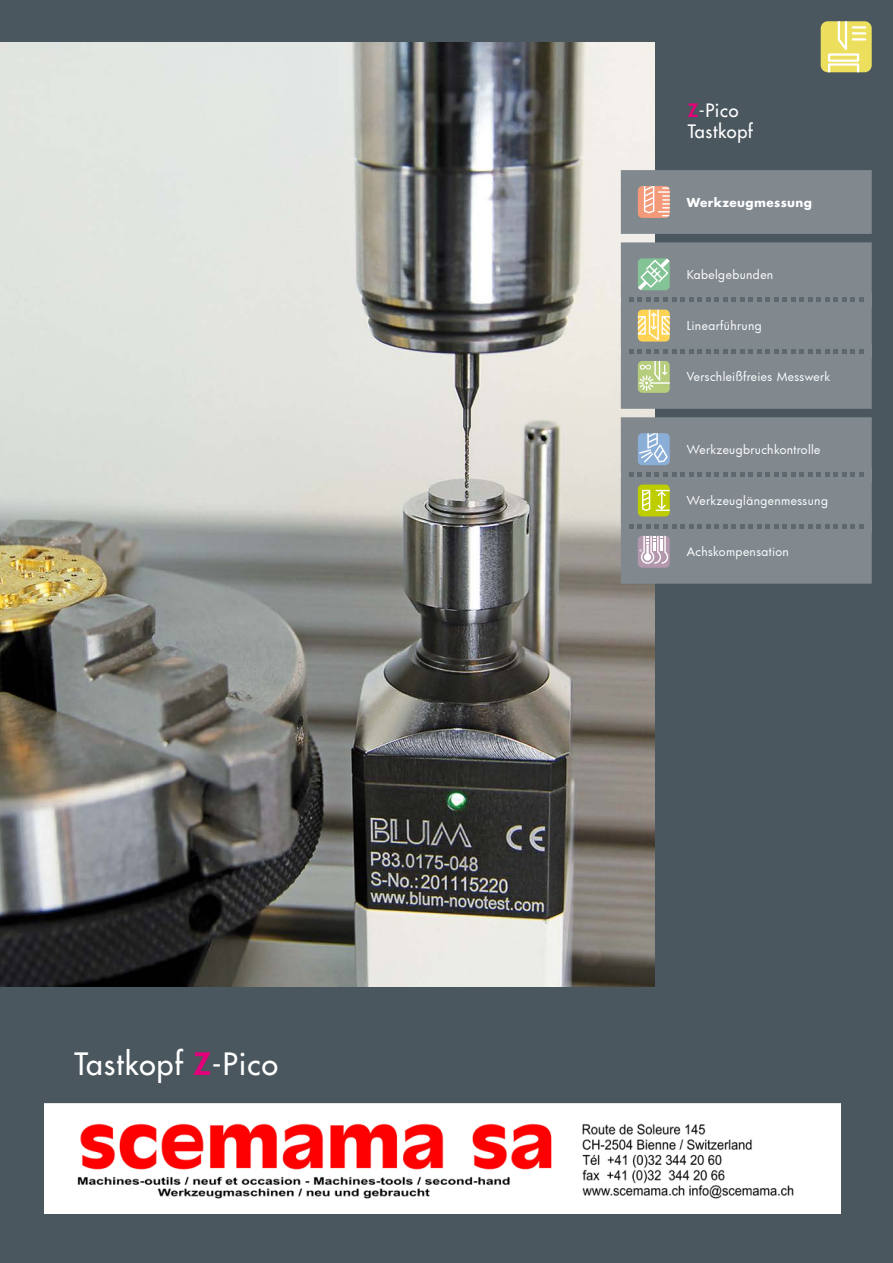
<style>
.page{position:relative;width:893px;height:1263px;background:#4b575f}
.page>*{position:absolute;margin:0;border:0;box-sizing:border-box;transform-origin:0 0}
.t1{font:30px "Futura";letter-spacing:.035em;color:#fff}
.t2{font:18px/21.6px "Futura";letter-spacing:.035em;color:#fff}
.t3{font:12px "Futura";letter-spacing:.03em;color:#fff}
.t4{font:700 12px "Futura";letter-spacing:.035em;color:#fff}
.s1{font-weight:800;color:#e2007a}
</style>
<div class="page">
<img style="left:0;top:43px;width:655px;height:943px">
<div style="left:821px;top:21px;width:51px;height:51px;background:#ecdf5e;border-radius:7px"></div>
<svg style="left:828px;top:21px;width:38px;height:51px"></svg>
<svg style="left:621px;top:170px;width:251px;height:64px"></svg>
<svg style="left:621px;top:417px;width:251px;height:167px"></svg>
<svg style="left:621px;top:242px;width:251px;height:167px"></svg>
<img style="left:44px;top:1104px;width:796px;height:110px">
<h1 class="t1" style="left:74px;top:1045px;width:205px">Tastkopf <span class="s1">Z</span>-Pico</h1>
<h2 class="t2" style="left:688px;top:99px;width:67px"><span class="s1">Z</span>-Pico<br>Tastkopf</h2>
<p class="t4" style="left:687px;top:194px;width:127px">Werkzeugmessung</p>
<p class="t3" style="left:687px;top:266px;width:88px">Kabelgebunden</p>
<p class="t3" style="left:687px;top:318px;width:77px">Linearführung</p>
<p class="t3" style="left:687px;top:369px;width:145px">Verschleißfreies Messwerk</p>
<p class="t3" style="left:687px;top:441px;width:135px">Werkzeugbruchkontrolle</p>
<p class="t3" style="left:687px;top:492px;width:143px">Werkzeuglängenmessung</p>
<p class="t3" style="left:687px;top:544px;width:104px">Achskompensation</p>
</div>
